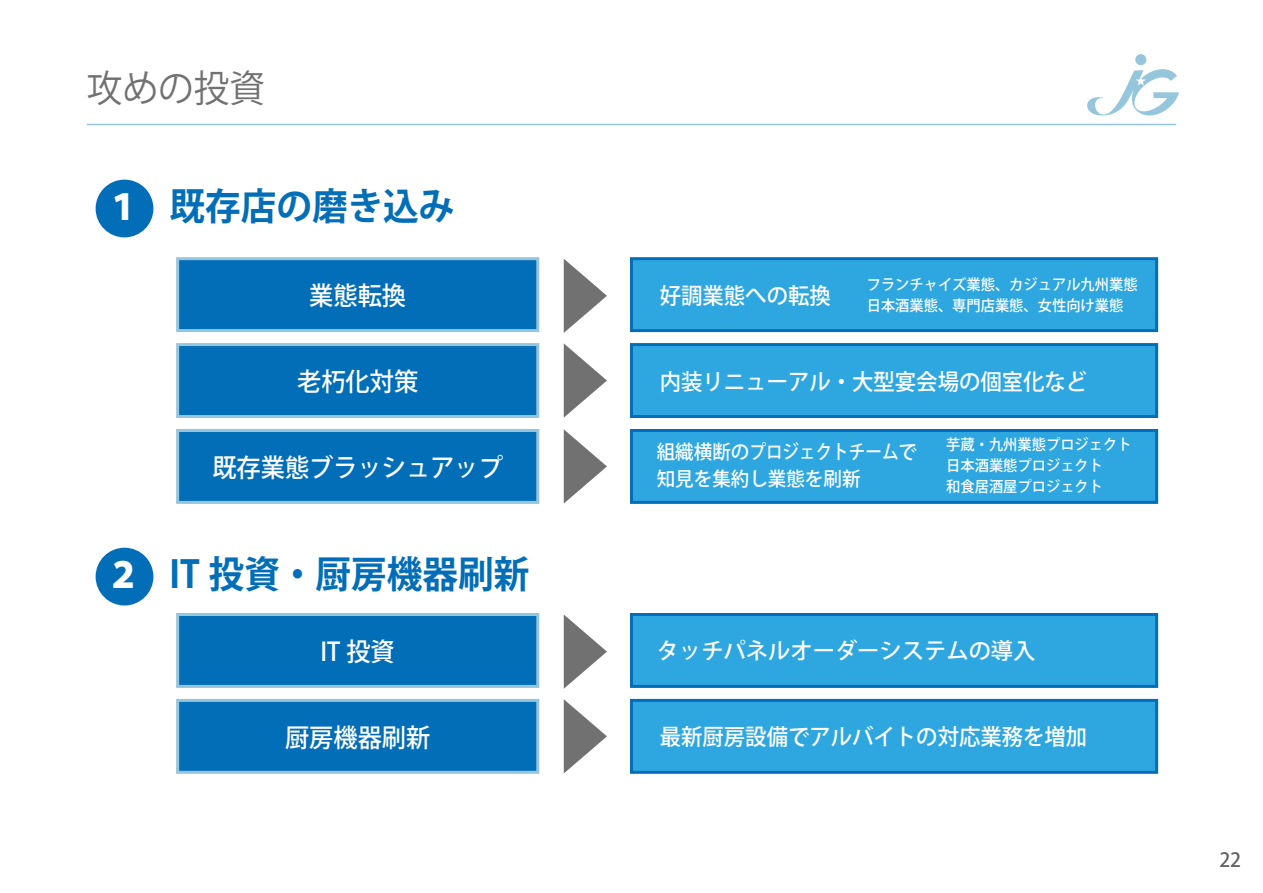
<style>
.page{position:relative;width:1263px;height:893px;background:#fff}
.page>*{position:absolute;margin:0;border:0;box-sizing:border-box;transform-origin:0 0}
.t1{font:700 37.5px "Koz Go Pro";color:#036eb8;scale:.95 1}
.t2{font:37.5px "Koz Go Pro";color:#727171;scale:.95 1}
.t3{font:800 35.25px "Koz Go Pro";color:#fff;scale:.95 1}
.t4{font:500 25.5px "Koz Go Pro";color:#fff;scale:.95 1}
.t5{font:500 22.5px "Koz Go Pro";color:#fff;scale:.95 1}
.t6{font:500 22.5px "Koz Go Pro";color:#fff}
.t7{font:500 19.5px/27px "Koz Go Pro";color:#fff;scale:.95 1}
.t8{font:500 19.5px "Koz Go Pro";color:#656464}
.t9{font:500 15px/21px "Koz Go Pro";color:#fff;scale:.95 1}
</style>
<div class="page">
<svg style="left:1087px;top:54px;width:92px;height:61px"></svg>
<hr style="left:87px;top:124px;width:1089px;height:1px;background:#96c6dc">
<div style="left:176px;top:257px;width:363px;height:75px;background:#036eb8;border:3px solid #96c6dc"></div>
<div style="left:176px;top:343px;width:363px;height:75px;background:#036eb8;border:3px solid #96c6dc"></div>
<div style="left:176px;top:429px;width:363px;height:75px;background:#036eb8;border:3px solid #96c6dc"></div>
<div style="left:630px;top:257px;width:528px;height:75px;background:#2ea7e0;border:3px solid #036eb8"></div>
<div style="left:630px;top:343px;width:528px;height:75px;background:#2ea7e0;border:3px solid #036eb8"></div>
<div style="left:630px;top:429px;width:528px;height:75px;background:#2ea7e0;border:3px solid #036eb8"></div>
<div style="left:96px;top:180px;width:57px;height:57px;background:#036eb8;border-radius:50%"></div>
<div style="left:96px;top:548px;width:57px;height:57px;background:#036eb8;border-radius:50%"></div>
<svg style="left:564px;top:259px;width:43px;height:74px"></svg>
<svg style="left:564px;top:343px;width:43px;height:75px"></svg>
<svg style="left:564px;top:429px;width:43px;height:75px"></svg>
<div style="left:176px;top:613px;width:363px;height:75px;background:#036eb8;border:3px solid #96c6dc"></div>
<div style="left:176px;top:699px;width:363px;height:75px;background:#036eb8;border:3px solid #96c6dc"></div>
<div style="left:630px;top:613px;width:528px;height:75px;background:#2ea7e0;border:3px solid #036eb8"></div>
<div style="left:630px;top:699px;width:528px;height:75px;background:#2ea7e0;border:3px solid #036eb8"></div>
<svg style="left:564px;top:615px;width:43px;height:74px"></svg>
<svg style="left:564px;top:699px;width:43px;height:74px"></svg>
<h1 class="t2" style="left:87px;top:64px;width:189px">攻めの投資</h1>
<h2 class="t3" style="left:107px;top:184px;width:37px">１</h2>
<h2 class="t3" style="left:107px;top:552px;width:37px">２</h2>
<h1 class="t1" style="left:170px;top:182px;width:301px">既存店の磨き込み</h1>
<h3 class="t4" style="left:309px;top:279px;width:103px">業態転換</h3>
<h3 class="t4" style="left:297px;top:365px;width:129px">老朽化対策</h3>
<h3 class="t4" style="left:212px;top:451px;width:307px">既存業態ブラッシュアップ</h3>
<h1 class="t1" style="left:170px;top:550px;width:380px">IT 投資・厨房機器刷新</h1>
<h3 class="t4" style="left:321px;top:635px;width:80px">IT 投資</h3>
<h3 class="t4" style="left:285px;top:721px;width:154px">厨房機器刷新</h3>
<h3 class="t5" style="left:660px;top:281px;width:181px">好調業態への転換</h3>
<p class="t9" style="left:867px;top:275px;width:286px">フランチャイズ業態、カジュアル九州業態日本酒業態、専門店業態、女性向け業態</p>
<h3 class="t5" style="left:660px;top:367px;width:451px">内装リニューアル・大型宴会場の個室化など</h3>
<h3 class="t7" style="left:657px;top:439px;width:276px">組織横断のプロジェクトチームで知見を集約し業態を刷新</h3>
<p class="t9" style="left:946px;top:435px;width:196px">芋蔵・九州業態プロジェクト日本酒業態プロジェクト<br>和食居酒屋プロジェクト</p>
<h3 class="t6" style="left:657px;top:637px;width:380px">タッチパネルオーダーシステムの導入</h3>
<h3 class="t5" style="left:660px;top:723px;width:451px">最新厨房設備でアルバイトの対応業務を増加</h3>
<h3 class="t8" style="left:1219px;top:847px;width:23px">22</h3>
</div>
